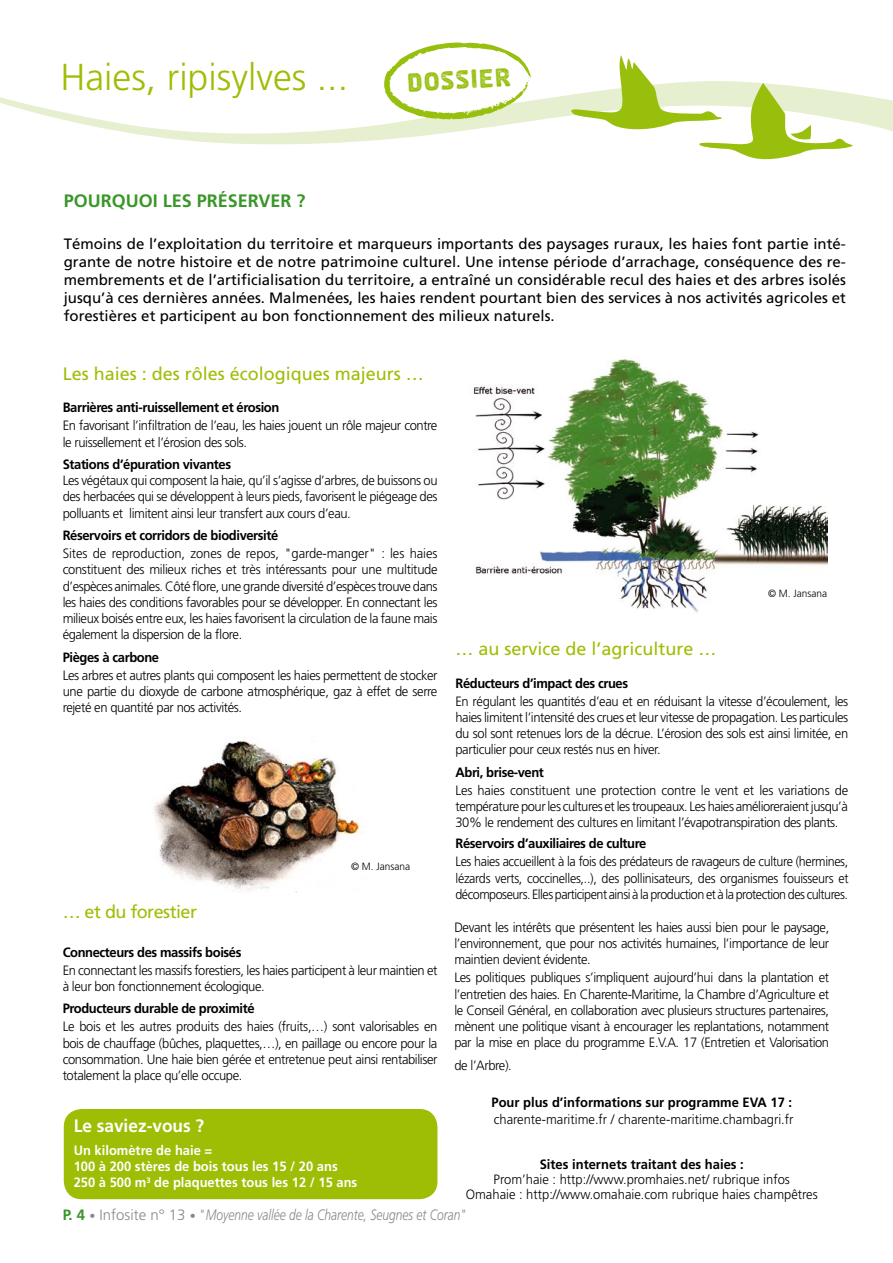
<style>
.page{position:relative;width:893px;height:1263px;background:#fff}
.page>*{position:absolute;margin:0;border:0;box-sizing:border-box;transform-origin:0 0}
.t1{font:300 37.5px "Frutiger";color:#9dbe05}
.t2{font:22.05px "Elpiedra";color:#97bf0d}
.t3{font:18px "Frutiger";color:#9dbe05}
.t4{font:700 18px "Frutiger";color:#3a9729}
.t5{font:18px "Frutiger";letter-spacing:-.03em;color:#9dbe05}
.t6{font:700 18px "Frutiger";color:#fff;scale:.96 1}
.t7{font:15px/18px "Frutiger";color:#000;text-align:justify}
.t8{font:italic 300 15px "Frutiger";color:#87888a;scale:.8 1}
.t9{font:300 13.5px/16.2px "Frutiger";letter-spacing:-.03em;color:#000;text-align:justify;scale:.96 1}
.t10{font:700 13.5px "Frutiger";letter-spacing:-.03em;color:#000;scale:.96 1}
.t11{font:300 13.5px/16.2px "Frutiger";letter-spacing:-.03em;color:#000;text-align:justify;scale:.93 1}
.t12{font:300 13.5px/15px "Frutiger";color:#000;text-align:center;scale:.96 1}
.t13{font:700 13.5px/16.2px "Frutiger";color:#fff;scale:.96 1}
.t14{font:700 13.5px "Frutiger";color:#000;scale:.96 1}
.t15{font:300 10.5px "Frutiger";color:#000;scale:.96 1}
.s1{font-weight:700;font-style:normal;color:#3a9729}
.s2{font-style:normal;font-size:12px}
.s3{font-style:normal}
</style>
<div class="page">
<img style="left:473px;top:359px;width:354px;height:253px">
<img style="left:154px;top:740px;width:208px;height:152px">
<img style="left:0;top:94px;width:893px;height:51px">
<img style="left:570px;top:55px;width:285px;height:105px">
<div style="left:64px;top:1109px;width:373px;height:90px;background:#9dbe05;border-radius:18px"></div>
<svg style="left:384px;top:42px;width:147px;height:78px"></svg>
<h1 class="t1" style="left:61px;top:55px;width:289px">Haies, ripisylves ...</h1>
<h2 class="t2" style="left:406px;top:67px;width:106px;rotate:-3deg">DOSSIER</h2>
<h3 class="t4" style="left:64px;top:190px;width:243px">POURQUOI LES PRÉSERVER ?</h3>
<p class="t7" style="left:64px;top:234px;width:784px">Témoins de l’exploitation du territoire et marqueurs importants des paysages ruraux, les haies font partie inté&shy;grante de notre histoire et de notre patrimoine culturel. Une intense période d’arrachage, conséquence des re&shy;membrements et de l’artificialisation du territoire, a entraîné un considérable recul des haies et des arbres isolés jusqu’à ces dernières années. Malmenées, les haies rendent pourtant bien des services à nos activités agricoles et forestières et participent au bon fonctionnement des milieux naturels.</p>
<h3 class="t3" style="left:63px;top:363px;width:363px">Les haies : des rôles écologiques majeurs …</h3>
<p class="t10" style="left:63px;top:400px;width:227px">Barrières anti-ruissellement et érosion</p>
<p class="t9" style="left:63px;top:418px;width:392px">En favorisant l’infiltration de l’eau, les haies jouent un rôle majeur contre le ruissellement et l’érosion des sols.</p>
<p class="t10" style="left:63px;top:456px;width:177px">Stations d’épuration vivantes</p>
<p class="t9" style="left:63px;top:472px;width:392px">Les végétaux qui composent la haie, qu’il s’agisse d’arbres, de buissons ou des herbacées qui se développent à leurs pieds, favorisent le piégeage des polluants et limitent ainsi leur transfert aux cours d’eau.</p>
<p class="t10" style="left:63px;top:527px;width:226px">Réservoirs et corridors de biodiversité</p>
<p class="t9" style="left:63px;top:545px;width:392px">Sites de reproduction, zones de repos, "garde-manger" : les haies constituent des milieux riches et très intéressants pour une multitude d’espèces animales. Côté flore, une grande diversité d’espèces trouve dans les haies des conditions favorables pour se développer. En connectant les milieux boisés entre eux, les haies favorisent la circulation de la faune mais également la dispersion de la flore.</p>
<p class="t10" style="left:63px;top:649px;width:102px">Pièges à carbone</p>
<p class="t9" style="left:63px;top:667px;width:392px">Les arbres et autres plants qui composent les haies permettent de stocker une partie du dioxyde de carbone atmosphérique, gaz à effet de serre rejeté en quantité par nos activités.</p>
<p class="t15" style="left:351px;top:861px;width:63px">© M. Jansana</p>
<h3 class="t5" style="left:63px;top:901px;width:136px">… et du forestier</h3>
<p class="t10" style="left:63px;top:944px;width:188px">Connecteurs des massifs boisés</p>
<p class="t9" style="left:63px;top:962px;width:392px">En connectant les massifs forestiers, les haies participent à leur maintien et à leur bon fonctionnement écologique.</p>
<p class="t10" style="left:63px;top:1001px;width:202px">Producteurs durable de proximité</p>
<p class="t9" style="left:63px;top:1019px;width:392px">Le bois et les autres produits des haies (fruits,…) sont valorisables en bois de chauffage (bûches, plaquettes,…), en paillage ou encore pour la consommation. Une haie bien gérée et entretenue peut ainsi rentabiliser totalement la place qu’elle occupe.</p>
<h3 class="t6" style="left:74px;top:1115px;width:138px">Le saviez-vous ?</h3>
<p class="t13" style="left:74px;top:1142px;width:297px">Un kilomètre de haie =<br>100 à 200 stères de bois tous les 15 / 20 ans<br>250 à 500 m<sup>3</sup> de plaquettes tous les 12 / 15 ans</p>
<p class="t15" style="left:768px;top:588px;width:63px">© M. Jansana</p>
<h3 class="t3" style="left:455px;top:639px;width:263px">… au service de l’agriculture …</h3>
<p class="t10" style="left:455px;top:675px;width:181px">Réducteurs d’impact des crues</p>
<p class="t9" style="left:455px;top:693px;width:411px">En régulant les quantités d’eau et en réduisant la vitesse d’écoulement, les haies limitent l’intensité des crues et leur vitesse de propagation. Les particules du sol sont retenues lors de la décrue. L’érosion des sols est ainsi limitée, en particulier pour ceux restés nus en hiver.</p>
<p class="t10" style="left:455px;top:764px;width:94px">Abri, brise-vent</p>
<p class="t9" style="left:455px;top:782px;width:411px">Les haies constituent une protection contre le vent et les variations de température pour les cultures et les troupeaux. Les haies amélioreraient jusqu’à 30% le rendement des cultures en limitant l’évapotranspiration des plants.</p>
<p class="t10" style="left:455px;top:836px;width:200px">Réservoirs d’auxiliaires de culture</p>
<p class="t11" style="left:455px;top:854px;width:424px">Les haies accueillent à la fois des prédateurs de ravageurs de culture (hermines, lézards verts, coccinelles,..), des pollinisateurs, des organismes fouisseurs et décomposeurs. Elles participent ainsi à la production et à la protection des cultures.</p>
<p class="t9" style="left:454px;top:919px;width:392px">Devant les intérêts que présentent les haies aussi bien pour le paysage, l’environnement, que pour nos activités humaines, l’importance de leur maintien devient évidente.</p>
<p class="t9" style="left:454px;top:970px;width:392px">Les politiques publiques s’impliquent aujourd’hui dans la plantation et l’entretien des haies. En Charente-Maritime, la Chambre d’Agriculture et le Conseil Général, en collaboration avec plusieurs structures partenaires, mènent une politique visant à encourager les replantations, notamment par la mise en place du programme E.V.A. 17 (Entretien et Valorisation</p>
<p class="t9" style="left:454px;top:1057px;width:61px">de l’Arbre).</p>
<p class="t14" style="left:491px;top:1094px;width:315px">Pour plus d’informations sur programme EVA 17 :</p>
<p class="t12" style="left:494px;top:1111px;width:314px">charente-maritime.fr / charente-maritime.chambagri.fr</p>
<p class="t14" style="left:540px;top:1156px;width:214px">Sites internets traitant des haies :</p>
<p class="t12" style="left:466px;top:1171px;width:368px">Prom’haie : http://www.promhaies.net/ rubrique infos<br>Omahaie : http://www.omahaie.com rubrique haies champêtres</p>
<p class="t8" style="left:63px;top:1206px;width:507px"><span class="s1">P. 4</span> <span class="s2">•</span> <span class="s3">Infosite n° 13</span> <span class="s2">•</span> <span class="s3">"</span>Moyenne vallée de la Charente, Seugnes et Coran<span class="s3">"</span></p>
</div>
